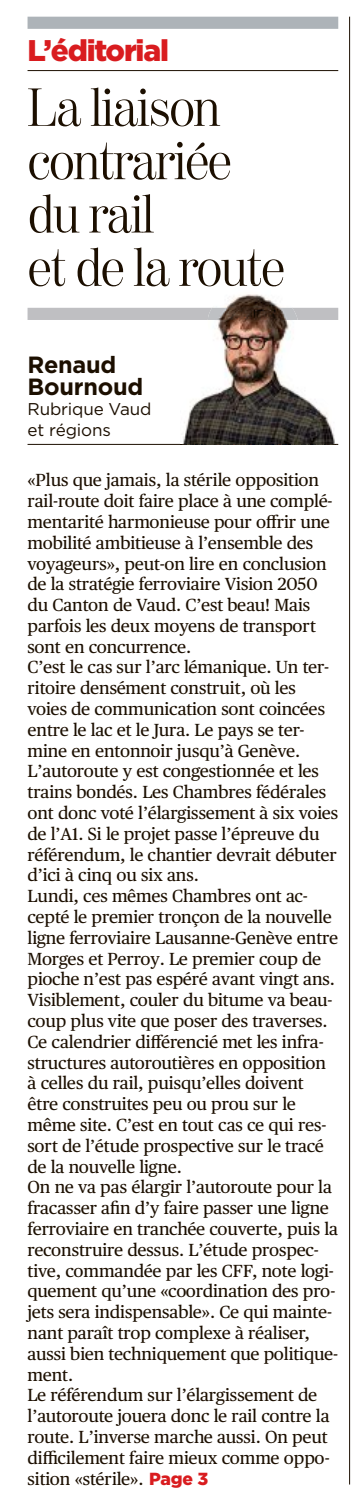
<style>
.page{position:relative;width:351px;height:1500px;background:#fff}
.page>*{position:absolute;margin:0;border:0;box-sizing:border-box;transform-origin:0 0}
.t1{font:53.2px/53.2px "Moderno FB Light OV AKTQOE";letter-spacing:-.03em;color:#1c0f00;scale:.95 1}
.t2{font:29.8px "Gotham Black OV AKTQOD";letter-spacing:-.04em;color:#d91c1f}
.t3{font:23.4px/21.4px "Gotham Bold OV AKTQOG";letter-spacing:-.01em;color:#1c0f00}
.t4{font:17.4px/20.8px "Publico Text Roman OV AKTQOF";letter-spacing:-.005em;color:#1c0f00}
.t5{font:17px/20.8px "Gotham Book OV AKTQOC";letter-spacing:-.01em;color:#1c0f00}
.s1{font-family:"Gotham Black OV AKTQOD";color:#d91c1f}
</style>
<div class="page">
<svg style="left:350px;top:17px;width:1px;height:12px"></svg>
<div style="left:28px;top:17px;width:310px;height:12px;background:#adb3b8"></div>
<hr style="left:28px;top:70px;width:310px;height:1px;background:#1c0f00">
<div style="left:28px;top:308px;width:310px;height:12px;background:#bfbfc2"></div>
<hr style="left:28px;top:444px;width:310px;height:1px;background:#1c0f00">
<img style="left:180px;top:294px;width:155px;height:150px">
<img style="left:208px;top:308px;width:90px;height:12px">
<img style="left:180px;top:444px;width:155px;height:1px">
<hr style="left:349px;top:17px;width:1px;height:1467px;background:#1c0f00">
<h2 class="t2" style="left:28px;top:33px;width:143px">L’éditorial</h2>
<h1 class="t1" style="left:28px;top:77px;width:273px">La liaison contrariée du rail etdelaro e</h1>
<h1 class="t1" style="left:221px;top:237px;width:45px">ut</h1>
<h3 class="t3" style="left:28px;top:354px;width:117px">Renaud<br>Bournoud</h3>
<p class="t5" style="left:28px;top:399px;width:125px">Rubrique Vaud et régions</p>
<p class="t4" style="left:28px;top:470px;width:312px">«Plus que jamais, la stérile opposition rail-route doit faire place à une complé&shy;mentarité harmonieuse pour offrir une mobilité ambitieuse à l’ensemble des voyageurs», peut-on lire en conclusion de la stratégie ferroviaire Vision 2050 du Canton de Vaud. C’est beau! Mais parfois les deux moyens de transport sont en concurrence.<br>C’est le cas sur l’arc lémanique. Un ter&shy;ritoire densément construit, où les voies de communication sont coincées entre le lac et le Jura. Le pays se ter&shy;mine en entonnoir jusqu’à Genève.<br>L’autoroute y est congestionnée et les trains bondés. Les Chambres fédérales ont donc voté l’élargissement à six voies de l’A1. Si le projet passe l’épreuve du référendum, le chantier devrait débuter d’ici à cinq ou six ans.<br>Lundi, ces mêmes Chambres ont ac&shy;cepté le premier tronçon de la nouvelle ligne ferroviaire Lausanne-Genève entre Morges et Perroy. Le premier coup de pioche n’est pas espéré avant vingt ans.<br>Visiblement, couler du bitume va beau&shy;coup plus vite que poser des traverses.<br>Ce calendrier différencié met les infra&shy;structures autoroutières en opposition à celles du rail, puisqu’elles doivent être construites peu ou prou sur le même site. C’est en tout cas ce qui res&shy;sort de l’étude prospective sur le tracé de la nouvelle ligne.<br>On ne va pas élargir l’autoroute pour la fracasser afin d’y faire passer une ligne ferroviaire en tranchée couverte, puis la reconstruire dessus. L’étude prospec&shy;tive, commandée par les CFF, note logi&shy;quement qu’une «coordination des pro&shy;jets sera indispensable». Ce qui mainte&shy;nant paraît trop complexe à réaliser, aussi bien techniquement que politique&shy;ment.<br>Le référendum sur l’élargissement de l’autoroute jouera donc le rail contre la route. L’inverse marche aussi. On peut difficilement faire mieux comme oppo&shy;sition «stérile». <span class="s1">Page 3</span></p>
</div>
